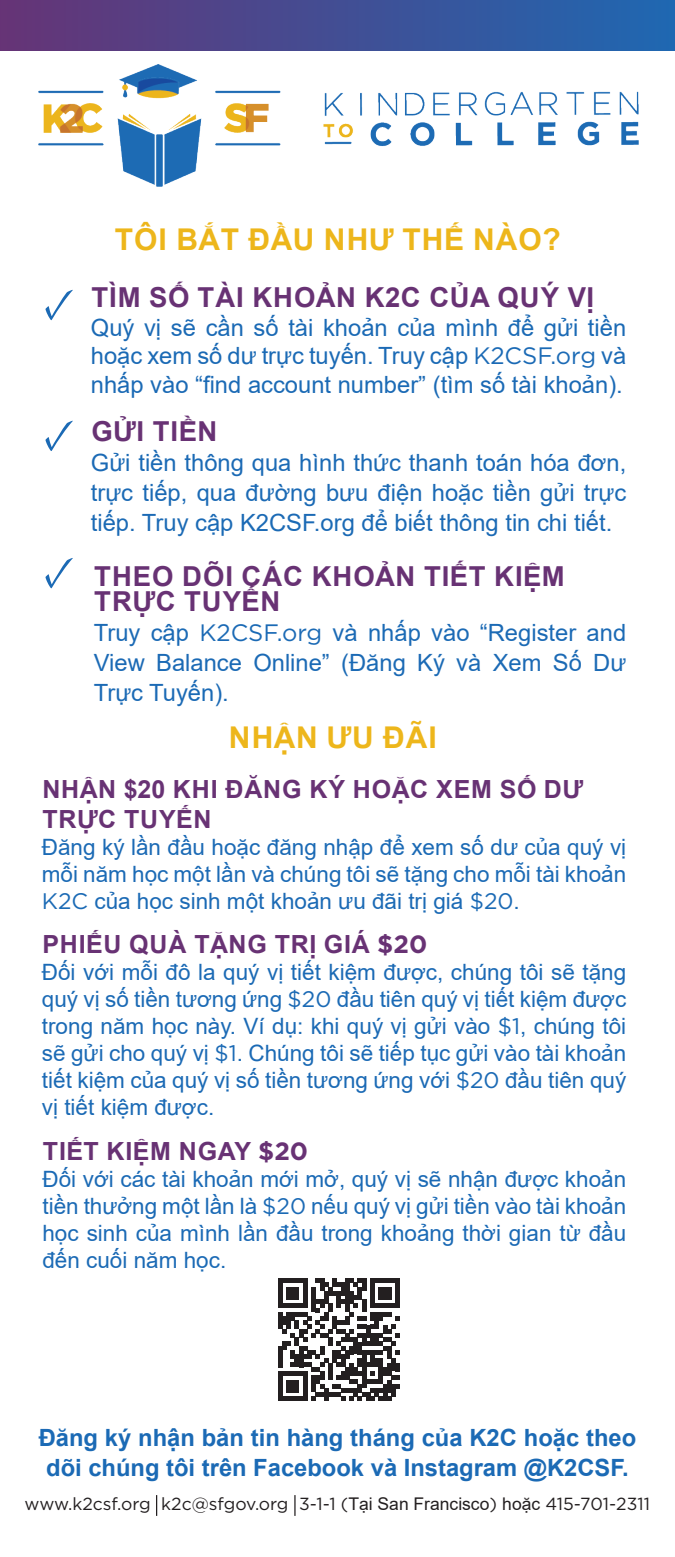
<style>
.page{position:relative;width:675px;height:1557px;background:#fff}
.page>*{position:absolute;margin:0;border:0;box-sizing:border-box;transform-origin:0 0}
.t1{font:700 30px "Arial";letter-spacing:.025em;color:#edb61b}
.t2{font:700 27.5px/25px "Arial";letter-spacing:.035em;color:#683274}
.t3{font:700 25px/30px "Arial";letter-spacing:.035em;color:#683274}
.t4{font:23.75px/30px "Arial";color:#1b6ab5;text-align:justify}
.t5{font:700 23.75px/30px "Arial";color:#1b6ab5;text-align:center}
.t6{font:22.5px/27px "Arial";color:#1b6ab5;text-align:justify}
.t7{font:17.5px "Gotham";color:#231f20}
.s1{font-family:"Gotham"}
.s2{font-family:"Arial"}
</style>
<div class="page">
<svg style="left:156px;top:1495px;width:1px;height:21px"></svg>
<hr style="left:294px;top:1495px;width:2px;height:21px;background:#231f20">
<div style="left:0;top:0;width:675px;height:51px;background:linear-gradient(to right,#663376,#1f68b2)"></div>
<svg style="left:46px;top:290px;width:27px;height:30px"></svg>
<svg style="left:46px;top:558px;width:27px;height:30px"></svg>
<svg style="left:46px;top:421px;width:27px;height:30px"></svg>
<img style="left:39px;top:64px;width:600px;height:122px">
<svg style="left:278px;top:1278px;width:122px;height:123px"></svg>
<h1 class="t1" style="left:115px;top:218px;width:447px">TÔI BẮT ĐẦU NHƯ THẾ NÀO?</h1>
<p class="t2" style="left:91px;top:286px;width:504px">TÌM SỐ TÀI KHOẢN K2C CỦA QUÝ VỊ</p>
<p class="t4" style="left:91px;top:313px;width:537px;line-height:28.5px">Quý vị sẽ cần số tài khoản của mình để gửi tiền hoặc xem số dư trực tuyến. Truy cập <span class="s1">K2CSF.org</span> và nhấp vào “find account number” (tìm số tài khoản).</p>
<p class="t2" style="left:91px;top:419px;width:127px">GỬI TIỀN</p>
<p class="t4" style="left:91px;top:447px;width:537px">Gửi tiền thông qua hình thức thanh toán hóa đơn, trực tiếp, qua đường bưu điện hoặc tiền gửi trực tiếp. Truy cập K2CSF.org để biết thông tin chi tiết.</p>
<p class="t2" style="left:94px;top:564px;width:472px">THEO DÕI CÁC KHOẢN TIẾT KIỆM<br>TRỰC TUYẾN</p>
<p class="t4" style="left:94px;top:617px;width:534px">Truy cập <span class="s1">K2CSF.org</span> và nhấp vào “Register and View Balance Online” (Đăng Ký và Xem Số Dư Trực Tuyến).</p>
<h1 class="t1" style="left:229px;top:717px;width:209px">NHẬN ƯU ĐÃI</h1>
<p class="t3" style="left:42px;top:774px;width:542px">NHẬN $20 KHI ĐĂNG KÝ HOẶC XEM SỐ DƯ<br>TRỰC TUYẾN</p>
<p class="t6" style="left:42px;top:833px;width:586px">Đăng ký lần đầu hoặc đăng nhập để xem số dư của quý vị mỗi năm học một lần và chúng tôi sẽ tặng cho mỗi tài khoản <span class="s1">K2C</span> của học sinh một khoản ưu đãi trị giá <span class="s1">$20</span>.</p>
<p class="t3" style="left:42px;top:930px;width:386px">PHIẾU QUÀ TẶNG TRỊ GIÁ <span class="s1">$20</span></p>
<p class="t6" style="left:42px;top:959px;width:586px">Đối với mỗi đô la quý vị tiết kiệm được, chúng tôi sẽ tặng quý vị số tiền tương ứng <span class="s1">$20</span> đầu tiên quý vị tiết kiệm được trong năm học này. Ví dụ: khi quý vị gửi vào <span class="s1">$1</span>, chúng tôi sẽ gửi cho quý vị <span class="s1">$1</span>. Chúng tôi sẽ tiếp tục gửi vào tài khoản tiết kiệm của quý vị số tiền tương ứng với <span class="s1">$20</span> đầu tiên quý vị tiết kiệm được.</p>
<p class="t3" style="left:43px;top:1137px;width:267px">TIẾT KIỆM NGAY <span class="s1">$20</span></p>
<p class="t6" style="left:42px;top:1166px;width:585px">Đối với các tài khoản mới mở, quý vị sẽ nhận được khoản tiền thưởng một lần là <span class="s1">$20</span> nếu quý vị gửi tiền vào tài khoản học sinh của mình lần đầu trong khoảng thời gian từ đầu đến cuối năm học.</p>
<p class="t5" style="left:39px;top:1423px;width:599px">Đăng ký nhận bản tin hàng tháng của K2C hoặc theo dõi chúng tôi trên Facebook và Instagram @K2CSF.</p>
<p class="t7" style="left:25px;top:1495px;width:627px">www.k2csf.org k2c@sfgov.org 3-1-1 (<span class="s2">Tại San Francisco</span>) <span class="s2">hoặc</span> 415-701-2311</p>
</div>
